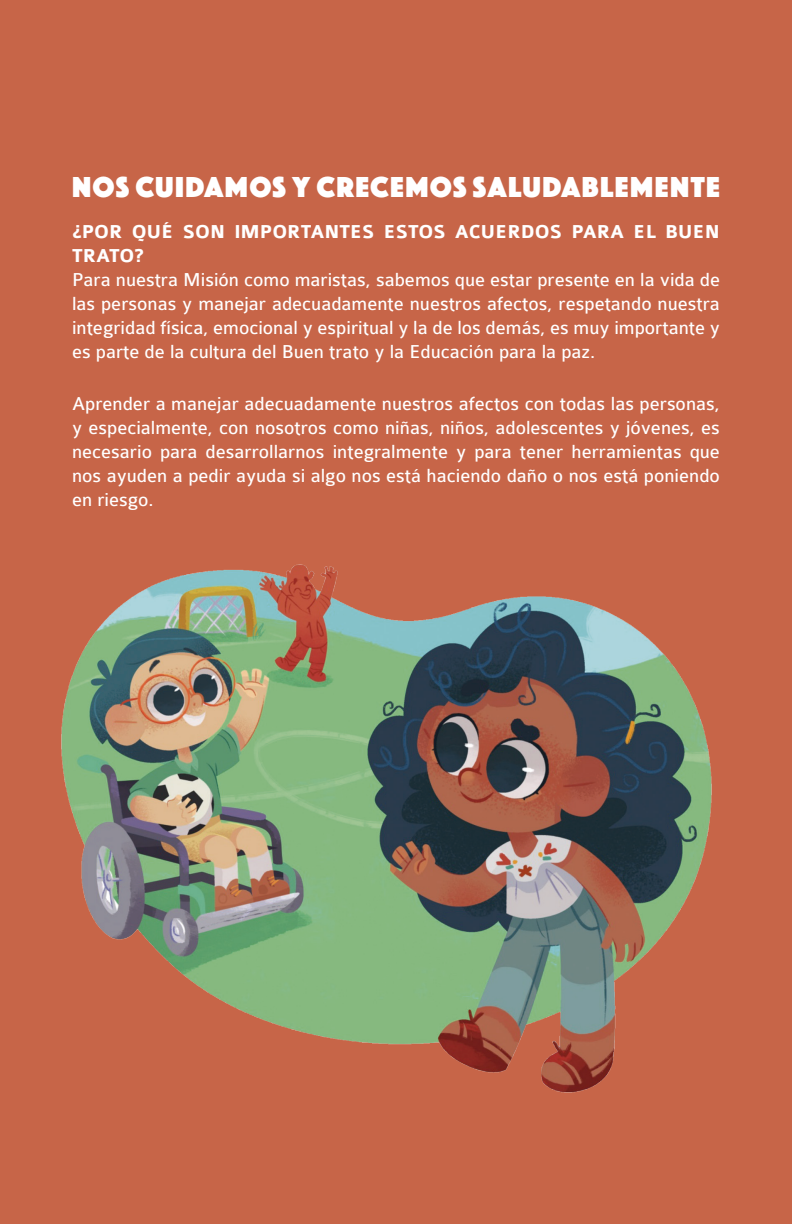
<style>
.page{position:relative;width:792px;height:1224px;background:#c76548}
.page>*{position:absolute;margin:0;border:0;box-sizing:border-box;transform-origin:0 0}
.t1{font:30px "Phosphate Solid";letter-spacing:.05em;color:#fff}
.t2{font:20px/24px "Colaborate";color:#fff;text-align:justify}
.t3{font:700 20px/24px "Colaborate";color:#fff}
</style>
<div class="page">
<img style="left:61px;top:564px;width:651px;height:529px">
<h1 class="t1" style="left:72px;top:166px;width:649px">NOS CUIDAMOS Y CRECEMOS SALUDABLEMENTE</h1>
<p class="t3" style="left:72px;top:220px;width:649px">¿POR QUÉ SON IMPORTANTES ESTOS ACUERDOS PARA EL BUEN<br>TRATO?</p>
<p class="t2" style="left:72px;top:268px;width:650px">Para nuestra Misión como maristas, sabemos que estar presente en la vida de las personas y manejar adecuadamente nuestros afectos, respetando nuestra integridad física, emocional y espiritual y la de los demás, es muy importante y es parte de la cultura del Buen trato y la Educación para la paz.</p>
<p class="t2" style="left:72px;top:392px;width:650px">Aprender a manejar adecuadamente nuestros afectos con todas las personas, y especialmente, con nosotros como niñas, niños, adolescentes y jóvenes, es necesario para desarrollarnos integralmente y para tener herramientas que nos ayuden a pedir ayuda si algo nos está haciendo daño o nos está poniendo en riesgo.</p>
</div>
